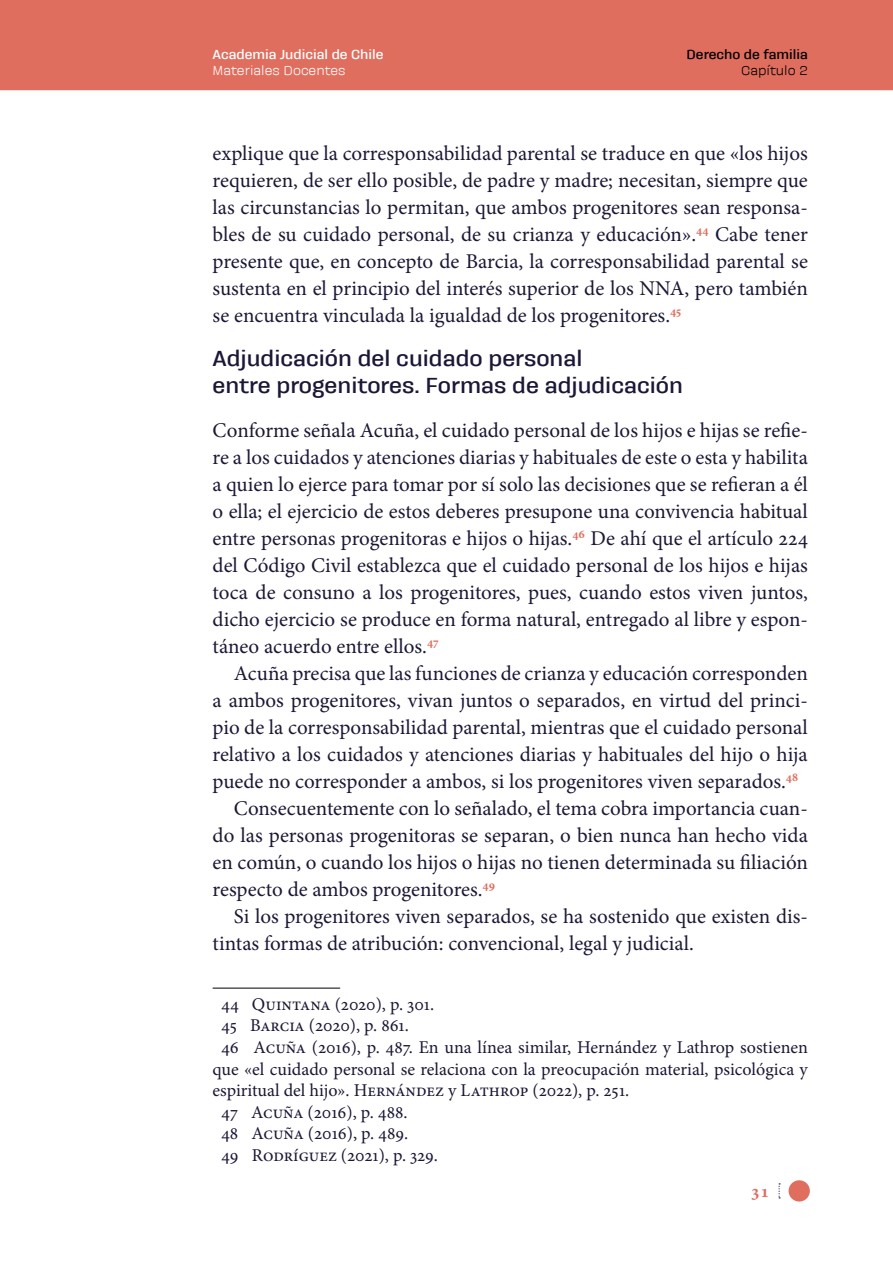
<style>
.page{position:relative;width:893px;height:1263px;background:#fff}
.page>*{position:absolute;margin:0;border:0;box-sizing:border-box;transform-origin:0 0}
.t1{font:700 22.5px/27px "Galeana Standard";color:#1a1835}
.t2{font:21px/27px "Minion Pro";color:#1a1835;text-align:justify}
.t3{font:18px "Minion Pro";color:#1a1835}
.t4{font:700 18px "Minion Pro";color:#df6e5e}
.t5{font:700 13.5px "Galeana Standard";color:#fff}
.t6{font:13.5px "Galeana Standard";color:#fff}
.t7{font:700 13.5px "Galeana Standard";color:#000}
.t8{font:13.5px "Galeana Standard";color:#000}
</style>
<div class="page">
<div style="left:0;top:0;width:893px;height:89px;background:#df6e5e"></div>
<hr style="left:0;top:89px;width:893px;height:1px;background:#df6e5e">
<svg style="left:778px;top:1183px;width:2px;height:15px"></svg>
<div style="left:789px;top:1180px;width:21px;height:21px;background:#df6e5e;border-radius:50%"></div>
<hr style="left:213px;top:988px;width:127px;height:1px;background:#000">
<p class="t5" style="left:213px;top:47px;width:172px">Academia Judicial de Chile</p>
<p class="t6" style="left:213px;top:63px;width:134px">Materiales Docentes</p>
<p class="t7" style="left:687px;top:47px;width:123px">Derecho de familia</p>
<p class="t8" style="left:741px;top:63px;width:68px">Capítulo 2</p>
<p class="t2" style="left:213px;top:140px;width:597px">explique que la corresponsabilidad parental se traduce en que «los hijos requieren, de ser ello posible, de padre y madre; necesitan, siempre que las circunstancias lo permitan, que ambos progenitores sean responsa&shy;bles de su cuidado personal, de su crianza y educación».<sup>44</sup> Cabe tener presente que, en concepto de Barcia, la corresponsabilidad parental se sustenta en el principio del interés superior de los NNA, pero también se encuentra vinculada la igualdad de los progenitores.<sup>45</sup></p>
<p class="t1" style="left:213px;top:345px;width:472px">Adjudicación del cuidado personal<br>entre progenitores. Formas de adjudicación</p>
<p class="t2" style="left:213px;top:417px;width:597px">Conforme señala Acuña, el cuidado personal de los hijos e hijas se refie&shy;re a los cuidados y atenciones diarias y habituales de este o esta y habilita a quien lo ejerce para tomar por sí solo las decisiones que se refieran a él o ella; el ejercicio de estos deberes presupone una convivencia habitual entre personas progenitoras e hijos o hijas.<sup>46</sup> De ahí que el artículo 224 del Código Civil establezca que el cuidado personal de los hijos e hijas toca de consuno a los progenitores, pues, cuando estos viven juntos, dicho ejercicio se produce en forma natural, entregado al libre y espon&shy;táneo acuerdo entre ellos.<sup>47</sup></p>
<p class="t2" style="left:234px;top:660px;width:575px">Acuña precisa que las funciones de crianza y educación corresponden</p>
<p class="t2" style="left:213px;top:687px;width:597px">a ambos progenitores, vivan juntos o separados, en virtud del princi-</p>
<p class="t2" style="left:213px;top:714px;width:597px">pio de la corresponsabilidad parental, mientras que el cuidado personal</p>
<p class="t2" style="left:213px;top:741px;width:597px">relativo a los cuidados y atenciones diarias y habituales del hijo o hija</p>
<p class="t2" style="left:213px;top:768px;width:587px">puede no corresponder a ambos, si los progenitores viven separados.<sup>48</sup></p>
<p class="t2" style="left:234px;top:795px;width:576px">Consecuentemente con lo señalado, el tema cobra importancia cuan-</p>
<p class="t2" style="left:213px;top:822px;width:597px">do las personas progenitoras se separan, o bien nunca han hecho vida</p>
<p class="t2" style="left:213px;top:849px;width:597px">en común, o cuando los hijos o hijas no tienen determinada su filiación</p>
<p class="t2" style="left:213px;top:876px;width:284px">respecto de ambos progenitores.<sup>49</sup></p>
<p class="t2" style="left:234px;top:903px;width:576px">Si los progenitores viven separados, se ha sostenido que existen dis-</p>
<p class="t2" style="left:213px;top:930px;width:483px">tintas formas de atribución: convencional, legal y judicial.</p>
<p class="t3" style="left:221px;top:992px;width:215px">44 Quintana (2020), p. 301.</p>
<p class="t3" style="left:221px;top:1013px;width:189px">45 Barcia (2020), p. 861.</p>
<p class="t3" style="left:221px;top:1035px;width:588px">46 Acuña (2016), p. 487. En una línea similar, Hernández y Lathrop sostienen</p>
<p class="t3" style="left:213px;top:1057px;width:597px">que «el cuidado personal se relaciona con la preocupación material, psicológica y</p>
<p class="t3" style="left:213px;top:1078px;width:418px">espiritual del hijo». Hernández y Lathrop (2022), p. 251.</p>
<p class="t3" style="left:221px;top:1100px;width:188px">47 Acuña (2016), p. 488.</p>
<p class="t3" style="left:221px;top:1121px;width:189px">48 Acuña (2016), p. 489.</p>
<p class="t3" style="left:221px;top:1143px;width:218px">49 Rodríguez (2021), p. 329.</p>
<p class="t4" style="left:751px;top:1178px;width:20px">31</p>
</div>
